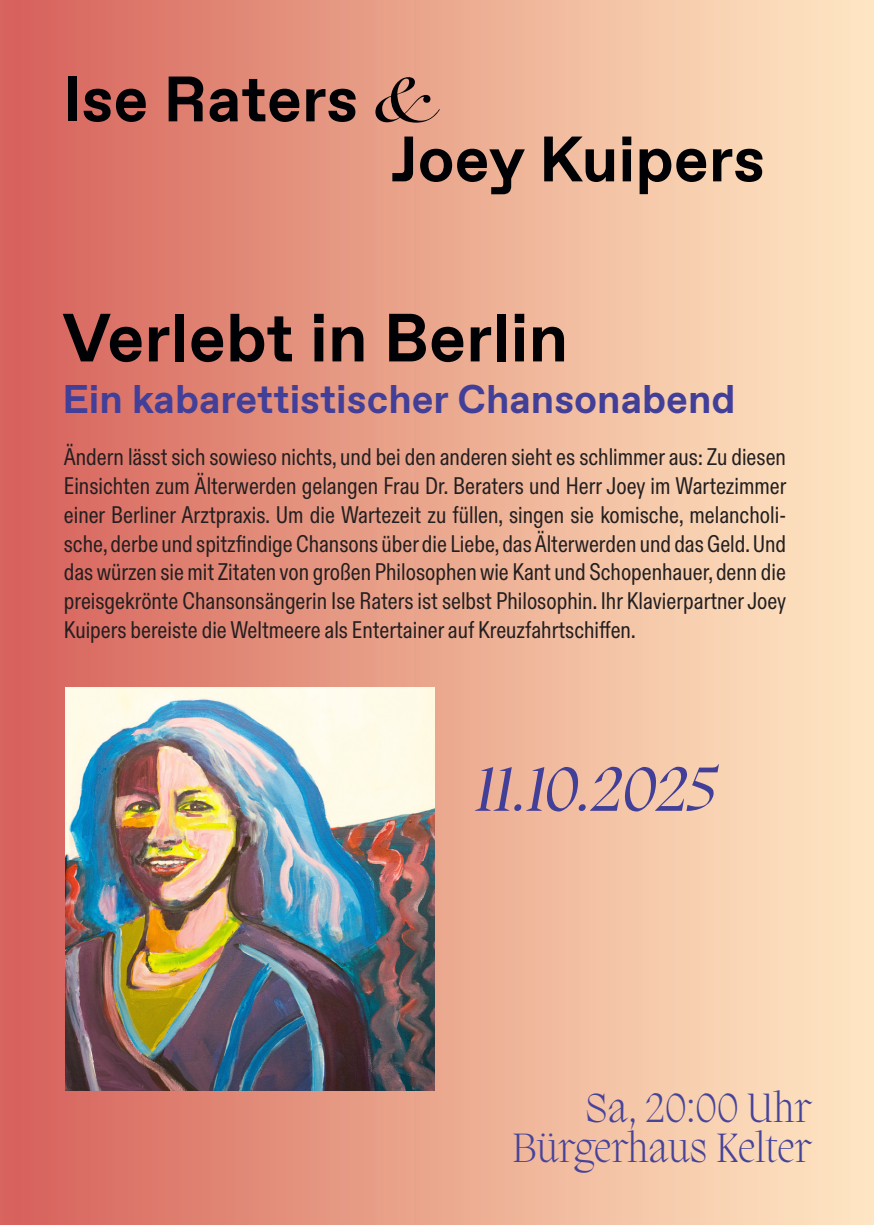
<style>
.page{position:relative;width:874px;height:1225px;background:#fff}
.page>*{position:absolute;margin:0;border:0;box-sizing:border-box;transform-origin:0 0}
.t1{font:700 68px "ABC Favorit Unlicensed Trial";color:#000105}
.t2{font:700 64px/60px "ABC Favorit Unlicensed Trial";color:#000105}
.t3{font:italic 64px "Migra";color:#423f98}
.t4{font:200 42px/40px "Migra";color:#46439b;text-align:right}
.t5{font:700 40px "ABC Favorit Unlicensed Trial";color:#423f98}
.t6{font:24px/28.8px "ABC Diatype Condensed Unlicensed Trial";color:#231f20;text-align:justify}
.s1{font-family:"Snell Roundhand";font-size:80px}
</style>
<div class="page">
<div style="left:0;top:0;width:17px;height:1225px;background:#d7625e"></div>
<div style="left:17px;top:0;width:856px;height:1225px;background:linear-gradient(to right,#d6655b,#ffebc5)"></div>
<img style="left:65px;top:687px;width:369px;height:403px">
<h2 class="t2" style="left:390px;top:71px;width:376px;text-indent:-328px">Ise Raters <span class="s1">&amp;<br></span>Joey Kuipers</h2>
<h1 class="t1" style="left:62px;top:297px;width:507px">Verlebt in Berlin</h1>
<h3 class="t5" style="left:62px;top:375px;width:674px">Ein kabarettistischer Chansonabend</h3>
<p class="t6" style="left:64px;top:443px;width:723px">Ändern lässt sich sowieso nichts, und bei den anderen sieht es schlimmer aus: Zu diesen Einsichten zum Älterwerden gelangen Frau Dr. Beraters und Herr Joey im Wartezimmer einer Berliner Arztpraxis. Um die Wartezeit zu füllen, singen sie komische, melancholi&shy;sche, derbe und spitzfindige Chansons über die Liebe, das Älterwerden und das Geld. Und das würzen sie mit Zitaten von großen Philosophen wie Kant und Schopenhauer, denn die preisgekrönte Chansonsängerin Ise Raters ist selbst Philosophin. Ihr Klavierpartner Joey Kuipers bereiste die Weltmeere als Entertainer auf Kreuzfahrtschiffen.</p>
<p class="t3" style="left:473px;top:748px;width:255px">11.10.2025</p>
<h3 class="t4" style="left:512px;top:1086px;width:301px">Sa, 20:00 Uhr<br>Bürgerhaus Kelter</h3>
</div>
